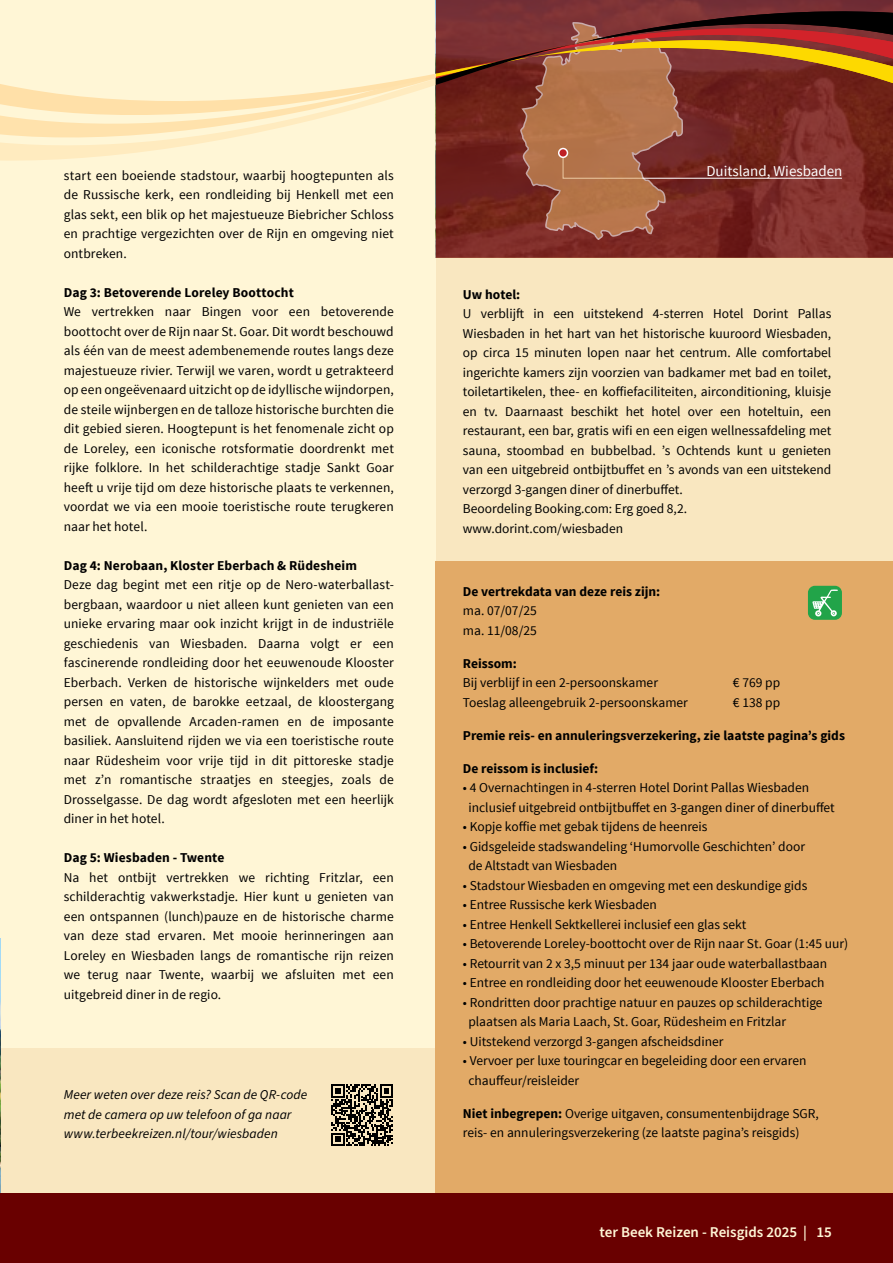
<style>
.page{position:relative;width:893px;height:1263px;background:#fff6d6}
.page>*{position:absolute;margin:0;border:0;box-sizing:border-box;transform-origin:0 0}
.t1{font:600 15px "Source Sans Pro";color:#fff6d6}
.t2{font:15px "Source Sans Pro";color:#fff}
.t3{font:13.5px/19.5px "Source Sans Pro";color:#000}
.t4{font:700 13.5px "Source Sans Pro";color:#000}
.t5{font:italic 13.5px/19.5px "Source Sans Pro";letter-spacing:.005em;color:#000}
.s1{font-weight:700}
</style>
<div class="page">
<div style="left:0;top:1193px;width:893px;height:70px;background:#690000"></div>
<div style="left:0;top:1048px;width:436px;height:145px;background:#f9e7c0"></div>
<svg style="left:0;top:0;width:436px;height:170px"></svg>
<img style="left:0;top:938px;width:1px;height:255px">
<div style="left:436px;top:561px;width:457px;height:632px;background:#e2aa67"></div>
<svg style="left:436px;top:240px;width:457px;height:18px;fill:#7f2b26"></svg>
<div style="left:436px;top:258px;width:457px;height:303px;background:#f9e7c0"></div>
<svg style="left:436px;top:0;width:457px;height:240px"></svg>
<div style="left:559px;top:149px;width:8px;height:8px;background:#bf2026;border-radius:50%"></div>
<div style="left:558px;top:148px;width:10px;height:10px;border:2px solid #fff;border-radius:50%"></div>
<svg style="left:331px;top:1084px;width:62px;height:62px"></svg>
<div style="left:808px;top:586px;width:34px;height:34px;background:#22a449;border-radius:7px"></div>
<svg style="left:812px;top:589px;width:26px;height:28px"></svg>
<p class="t3" style="left:64px;top:166px;width:332px;text-align:justify">start een boeiende stadstour, waarbij hoogtepunten als de Russische kerk, een rondleiding bij Henkell met een glas sekt, een blik op het majestueuze Biebricher Schloss en prachtige vergezichten over de Rijn en omgeving niet ontbreken.</p>
<p class="t4" style="left:64px;top:284px;width:232px">Dag 3: Betoverende Loreley Boottocht</p>
<p class="t3" style="left:64px;top:302px;width:332px;text-align:justify">We vertrekken naar Bingen voor een betoverende boottocht over de Rijn naar St. Goar. Dit wordt beschouwd als één van de meest adembenemende routes langs deze majestueuze rivier. Terwijl we varen, wordt u getrakteerd op een ongeëvenaard uitzicht op de idyllische wijndorpen, de steile wijnbergen en de talloze historische burchten die dit gebied sieren. Hoogtepunt is het fenomenale zicht op de Loreley, een iconische rotsformatie doordrenkt met rijke folklore. In het schilderachtige stadje Sankt Goar heeft u vrije tijd om deze historische plaats te verkennen, voordat we via een mooie toeristische route terugkeren naar het hotel.</p>
<p class="t4" style="left:64px;top:556px;width:295px">Dag 4: Nerobaan, Kloster Eberbach &amp; Rüdesheim</p>
<p class="t3" style="left:64px;top:575px;width:332px;text-align:justify">Deze dag begint met een ritje op de Nero-waterballast&shy;bergbaan, waardoor u niet alleen kunt genieten van een unieke ervaring maar ook inzicht krijgt in de industriële geschiedenis van Wiesbaden. Daarna volgt er een fascinerende rondleiding door het eeuwenoude Klooster Eberbach. Verken de historische wijnkelders met oude persen en vaten, de barokke eetzaal, de kloostergang met de opvallende Arcaden-ramen en de imposante basiliek. Aansluitend rijden we via een toeristische route naar Rüdesheim voor vrije tijd in dit pittoreske stadje met z’n romantische straatjes en steegjes, zoals de Drosselgasse. De dag wordt afgesloten met een heerlijk diner in het hotel.</p>
<p class="t4" style="left:64px;top:849px;width:162px">Dag 5: Wiesbaden - Twente</p>
<p class="t3" style="left:64px;top:868px;width:332px;text-align:justify">Na het ontbijt vertrekken we richting Fritzlar, een schilderachtig vakwerkstadje. Hier kunt u genieten van een ontspannen (lunch)pauze en de historische charme van deze stad ervaren. Met mooie herinneringen aan Loreley en Wiesbaden langs de romantische rijn reizen we terug naar Twente, waarbij we afsluiten met een uitgebreid diner in de regio.</p>
<p class="t5" style="left:64px;top:1085px;width:245px">Meer weten over deze reis? Scan de QR-code met de camera op uw telefoon of ga naar www.terbeekreizen.nl/tour/wiesbaden</p>
<p class="t2" style="left:706px;top:161px;width:138px">Duitsland, Wiesbaden</p>
<p class="t4" style="left:463px;top:285px;width:59px">Uw hotel:</p>
<p class="t3" style="left:463px;top:304px;width:370px">U verblijft in een uitstekend 4-sterren Hotel Dorint Pallas Wiesbaden in het hart van het historische kuuroord Wiesbaden, op circa 15 minuten lopen naar het centrum. Alle comfortabel ingerichte kamers zijn voorzien van badkamer met bad en toilet, toiletartikelen, thee- en koffiefaciliteiten, airconditioning, kluisje en tv. Daarnaast beschikt het hotel over een hoteltuin, een restaurant, een bar, gratis wifi en een eigen wellnessafdeling met sauna, stoombad en bubbelbad. ’s Ochtends kunt u genieten van een uitgebreid ontbijtbuffet en ’s avonds van een uitstekend verzorgd 3-gangen diner of dinerbuffet.<br>Beoordeling Booking.com: Erg goed 8,2. www.dorint.com/wiesbaden</p>
<p class="t4" style="left:463px;top:583px;width:199px">De vertrekdata van deze reis zijn:</p>
<p class="t3" style="left:463px;top:601px;width:75px">ma. 07/07/25 ma. 11/08/25</p>
<p class="t4" style="left:463px;top:655px;width:55px">Reissom:</p>
<p class="t3" style="left:463px;top:673px;width:197px">Bij verblijf in een 2-persoonskamer</p>
<p class="t3" style="left:733px;top:673px;width:49px">€ 769 pp</p>
<p class="t3" style="left:463px;top:693px;width:226px">Toeslag alleengebruik 2-persoonskamer</p>
<p class="t3" style="left:733px;top:693px;width:49px">€ 138 pp</p>
<p class="t4" style="left:463px;top:727px;width:384px">Premie reis- en annuleringsverzekering, zie laatste pagina’s gids</p>
<p class="t4" style="left:463px;top:760px;width:137px">De reissom is inclusief:</p>
<p class="t3" style="left:468px;top:778px;width:368px;text-indent:-5px">• 4 Overnachtingen in 4-sterren Hotel Dorint Pallas Wiesbaden inclusief uitgebreid ontbijtbuffet en 3-gangen diner of dinerbuffet</p>
<p class="t3" style="left:463px;top:817px;width:246px">• Kopje koffie met gebak tijdens de heenreis</p>
<p class="t3" style="left:468px;top:837px;width:338px;text-indent:-5px">• Gidsgeleide stadswandeling ‘Humorvolle Geschichten’ door de Altstadt van Wiesbaden</p>
<p class="t3" style="left:463px;top:876px;width:346px">• Stadstour Wiesbaden en omgeving met een deskundige gids</p>
<p class="t3" style="left:463px;top:895px;width:196px">• Entree Russische kerk Wiesbaden</p>
<p class="t3" style="left:463px;top:915px;width:285px">• Entree Henkell Sektkellerei inclusief een glas sekt</p>
<p class="t3" style="left:463px;top:934px;width:387px">• Betoverende Loreley-boottocht over de Rijn naar St. Goar (1:45 uur)</p>
<p class="t3" style="left:463px;top:954px;width:366px">• Retourrit van 2 x 3,5 minuut per 134 jaar oude waterballastbaan</p>
<p class="t3" style="left:463px;top:973px;width:363px">• Entree en rondleiding door het eeuwenoude Klooster Eberbach</p>
<p class="t3" style="left:468px;top:993px;width:356px;text-indent:-5px">• Rondritten door prachtige natuur en pauzes op schilderachtige plaatsen als Maria Laach, St. Goar, Rüdesheim en Fritzlar</p>
<p class="t3" style="left:463px;top:1032px;width:262px">• Uitstekend verzorgd 3-gangen afscheidsdiner</p>
<p class="t3" style="left:468px;top:1051px;width:340px;text-indent:-5px">• Vervoer per luxe touringcar en begeleiding door een ervaren chauffeur/reisleider</p>
<p class="t3" style="left:463px;top:1104px;width:357px"><span class="s1">Niet inbegrepen:</span> Overige uitgaven, consumentenbijdrage SGR, reis- en annuleringsverzekering (ze laatste pagina’s reisgids)</p>
<p class="t1" style="left:600px;top:1222px;width:234px">ter Beek Reizen - Reisgids 2025 | 15</p>
</div>
